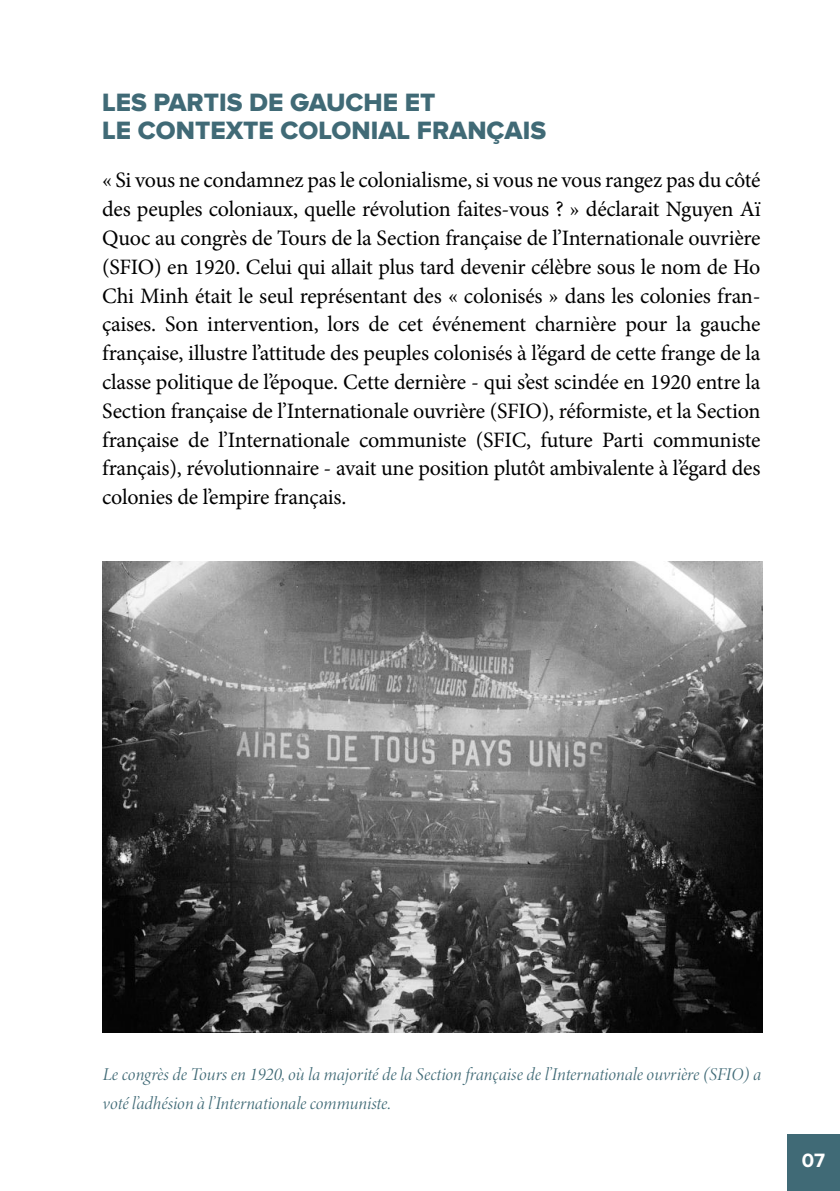
<style>
.page{position:relative;width:840px;height:1191px;background:#fff}
.page>*{position:absolute;margin:0;border:0;box-sizing:border-box;transform-origin:0 0}
.t1{font:26px "Proxima Nova A Extrabld";color:#406a76}
.Body{font:22px/28.8px "Minion Pro";letter-spacing:-.015em;color:#000;text-align:justify}
.t2{font:700 20px "Proxima Nova A";color:#fff}
.Body-2{font:italic 18px/28.8px "Minion Variable Concept";letter-spacing:-.045em;color:#406a76}
</style>
<div class="page">
<div style="left:787px;top:1134px;width:52px;height:57px;background:#406a76"></div>
<img style="left:103px;top:562px;width:659px;height:470px">
<p class="t1" style="left:102px;top:87px;width:335px">LES PARTIS DE GAUCHE ET</p>
<p class="t1" style="left:102px;top:115px;width:445px">LE CONTEXTE COLONIAL FRANÇAIS</p>
<p class="Body" style="left:102px;top:166px;width:659px">« Si vous ne condamnez pas le colonialisme, si vous ne vous rangez pas du côté des peuples coloniaux, quelle révolution faites-vous ? » déclarait Nguyen Aï Quoc au congrès de Tours de la Section française de l’Internationale ouvrière (SFIO) en 1920. Celui qui allait plus tard devenir célèbre sous le nom de Ho Chi Minh était le seul représentant des « colonisés » dans les colonies fran&shy;çaises. Son intervention, lors de cet événement charnière pour la gauche française, illustre l’attitude des peuples colonisés à l’égard de cette frange de la classe politique de l’époque. Cette dernière - qui s’est scindée en 1920 entre la Section française de l’Internationale ouvrière (SFIO), réformiste, et la Section française de l’Internationale communiste (SFIC, future Parti communiste français), révolutionnaire - avait une position plutôt ambivalente à l’égard des colonies de l’empire français.</p>
<p class="Body-2" style="left:103px;top:1060px;width:660px">Le congrès de Tours en 1920, où la majorité de la Section française de l’Internationale ouvrière (SFIO) a voté l’adhésion à l’Internationale communiste.</p>
<p class="t2" style="left:801px;top:1148px;width:25px">07</p>
</div>
